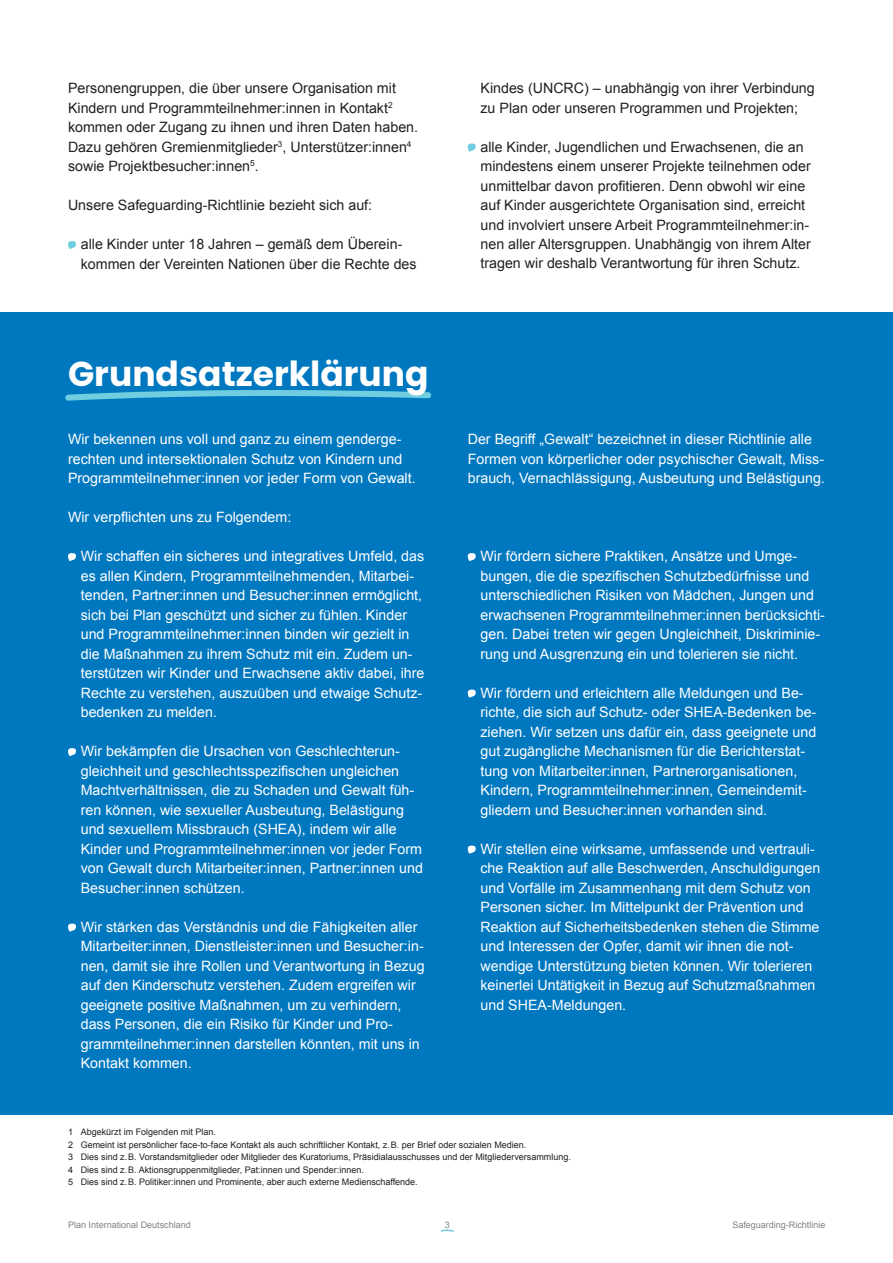
<style>
.page{position:relative;width:893px;height:1263px;background:#fff}
.page>*{position:absolute;margin:0;border:0;box-sizing:border-box;transform-origin:0 0}
.t1{font:700 34.5px "Poppins";color:#fff}
.t2{font:14.25px/19.5px "Arial";color:#fff}
.t3{font:14.25px/19.5px "Arial";color:#231f20}
.t4{font:9px/12.5px "Arial";color:#231f20}
.t5{font:9px "Arial";color:#808285}
</style>
<div class="page">
<svg style="left:440px;top:1229px;width:14px;height:3px"></svg>
<div style="left:0;top:312px;width:893px;height:803px;background:#0078c0"></div>
<svg style="left:68px;top:241px;width:8px;height:8px"></svg>
<svg style="left:468px;top:144px;width:8px;height:8px"></svg>
<svg style="left:65px;top:390px;width:367px;height:11px"></svg>
<svg style="left:68px;top:553px;width:8px;height:8px"></svg>
<svg style="left:68px;top:748px;width:8px;height:8px"></svg>
<svg style="left:68px;top:924px;width:8px;height:8px"></svg>
<svg style="left:468px;top:553px;width:8px;height:8px"></svg>
<svg style="left:468px;top:690px;width:8px;height:8px"></svg>
<svg style="left:468px;top:846px;width:8px;height:8px"></svg>
<p class="t3" style="left:68px;top:78px;width:352px">Personengruppen, die über unsere Organisation mit Kindern und Programmteilnehmer:innen in Kontakt<sup>2 </sup>kommen oder Zugang zu ihnen und ihren Daten haben.<br>Dazu gehören Gremienmitglieder<sup>3</sup>, Unterstützer:innen<sup>4 </sup>sowie Projektbesucher:innen<sup>5</sup>.</p>
<p class="t3" style="left:68px;top:195px;width:306px">Unsere Safeguarding-Richtlinie bezieht sich auf:</p>
<p class="t3" style="left:81px;top:234px;width:337px">alle Kinder unter 18 Jahren – gemäß dem Überein&shy;kommen der Vereinten Nationen über die Rechte des</p>
<p class="t3" style="left:480px;top:78px;width:336px">Kindes (UNCRC) – unabhängig von ihrer Verbindung zu Plan oder unseren Programmen und Projekten;</p>
<p class="t3" style="left:480px;top:137px;width:332px">alle Kinder, Jugendlichen und Erwachsenen, die an mindestens einem unserer Projekte teilnehmen oder unmittelbar davon profitieren. Denn obwohl wir eine auf Kinder ausgerichtete Organisation sind, erreicht und involviert unsere Arbeit Programmteilnehmer:in&shy;nen aller Altersgruppen. Unabhängig von ihrem Alter tragen wir deshalb Verantwortung für ihren Schutz.</p>
<h1 class="t1" style="left:68px;top:353px;width:362px">Grundsatzerklärung</h1>
<p class="t2" style="left:68px;top:429px;width:349px">Wir bekennen uns voll und ganz zu einem genderge&shy;rechten und intersektionalen Schutz von Kindern und<br>Programmteilnehmer:innen vor jeder Form von Gewalt.</p>
<p class="t2" style="left:468px;top:429px;width:359px">Der Begriff „Gewalt“ bezeichnet in dieser Richtlinie alle<br>Formen von körperlicher oder psychischer Gewalt, Miss&shy;brauch, Vernachlässigung, Ausbeutung und Belästigung.</p>
<p class="t2" style="left:68px;top:507px;width:225px">Wir verpflichten uns zu Folgendem:</p>
<p class="t2" style="left:81px;top:546px;width:345px">Wir schaffen ein sicheres und integratives Umfeld, das es allen Kindern, Programmteilnehmenden, Mitarbei&shy;tenden, Partner:innen und Besucher:innen ermöglicht, sich bei Plan geschützt und sicher zu fühlen. Kinder und Programmteilnehmer:innen binden wir gezielt in die Maßnahmen zu ihrem Schutz mit ein. Zudem un&shy;terstützen wir Kinder und Erwachsene aktiv dabei, ihre Rechte zu verstehen, auszuüben und etwaige Schutz&shy;bedenken zu melden.</p>
<p class="t2" style="left:81px;top:741px;width:344px">Wir bekämpfen die Ursachen von Geschlechterun&shy;gleichheit und geschlechtsspezifischen ungleichen Machtverhältnissen, die zu Schaden und Gewalt füh&shy;ren können, wie sexueller Ausbeutung, Belästigung und sexuellem Missbrauch (SHEA), indem wir alle Kinder und Programmteilnehmer:innen vor jeder Form von Gewalt durch Mitarbeiter:innen, Partner:innen und Besucher:innen schützen.</p>
<p class="t2" style="left:81px;top:917px;width:345px">Wir stärken das Verständnis und die Fähigkeiten aller Mitarbeiter:innen, Dienstleister:innen und Besucher:in&shy;nen, damit sie ihre Rollen und Verantwortung in Bezug auf den Kinderschutz verstehen. Zudem ergreifen wir geeignete positive Maßnahmen, um zu verhindern, dass Personen, die ein Risiko für Kinder und Pro&shy;grammteilnehmer:innen darstellen könnten, mit uns in Kontakt kommen.</p>
<p class="t2" style="left:480px;top:546px;width:346px">Wir fördern sichere Praktiken, Ansätze und Umge&shy;bungen, die die spezifischen Schutzbedürfnisse und unterschiedlichen Risiken von Mädchen, Jungen und erwachsenen Programmteilnehmer:innen berücksichti&shy;gen. Dabei treten wir gegen Ungleichheit, Diskriminie&shy;rung und Ausgrenzung ein und tolerieren sie nicht.</p>
<p class="t2" style="left:480px;top:683px;width:337px">Wir fördern und erleichtern alle Meldungen und Be&shy;richte, die sich auf Schutz- oder SHEA-Bedenken be&shy;ziehen. Wir setzen uns dafür ein, dass geeignete und gut zugängliche Mechanismen für die Berichterstat&shy;tung von Mitarbeiter:innen, Partnerorganisationen, Kindern, Programmteilnehmer:innen, Gemeindemit&shy;gliedern und Besucher:innen vorhanden sind.</p>
<p class="t2" style="left:480px;top:839px;width:341px">Wir stellen eine wirksame, umfassende und vertrauli&shy;che Reaktion auf alle Beschwerden, Anschuldigungen und Vorfälle im Zusammenhang mit dem Schutz von Personen sicher. Im Mittelpunkt der Prävention und Reaktion auf Sicherheitsbedenken stehen die Stimme und Interessen der Opfer, damit wir ihnen die not&shy;wendige Unterstützung bieten können. Wir tolerieren keinerlei Untätigkeit in Bezug auf Schutzmaßnahmen und SHEA-Meldungen.</p>
<p class="t4" style="left:68px;top:1126px;width:504px">1 Abgekürzt im Folgenden mit Plan.<br>2 Gemeint ist persönlicher face-to-face Kontakt als auch schriftlicher Kontakt, z.B. per Brief oder sozialen Medien.<br>3 Dies sind z.B. Vorstandsmitglieder oder Mitglieder des Kuratoriums, Präsidialausschusses und der Mitgliederversammlung.<br>4 Dies sind z.B. Aktionsgruppenmitglieder, Pat:innen und Spender:innen.<br>5 Dies sind z.B. Politiker:innen und Prominente, aber auch externe Medienschaffende.</p>
<p class="t5" style="left:68px;top:1219px;width:124px">Plan International Deutschland</p>
<p class="t5" style="left:445px;top:1219px;width:7px">3</p>
<p class="t5" style="left:732px;top:1219px;width:95px">Safeguarding-Richtlinie</p>
</div>
